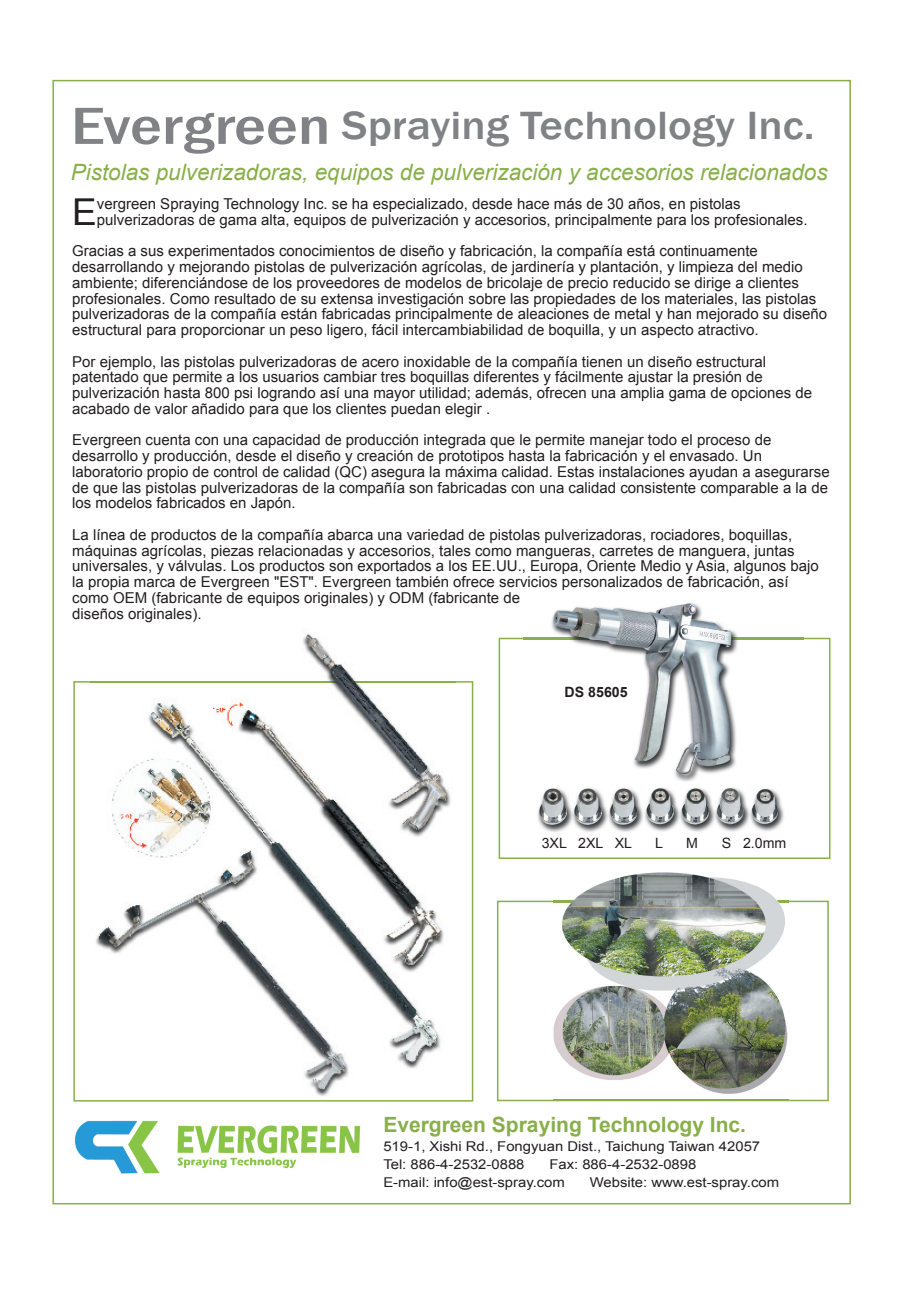
<style>
.page{position:relative;width:919px;height:1289px;background:#fff}
.page>*{position:absolute;margin:0;border:0;box-sizing:border-box;transform-origin:0 0}
.t1{font:500 40.5px "Franklin Gothic";color:#808285;scale:1.11 1}
.t2{font:37.05px "Arial";color:#231f20}
.t3{font:italic 22.5px "Arial";color:#88af4a}
.t4{font:700 21px "Arial";color:#88af4a}
.t5{font:15px/15.8px "Arial";color:#231f20}
.t6{font:14.1px "Arial";color:#231f20}
.t7{font:700 14.1px "Arial";color:#231f20}
.t8{font:13.5px/18px "Arial";color:#231f20;scale:1.1 1}
.s1{font-stretch:condensed;font-size:54px}
</style>
<div class="page">
<img style="left:75px;top:1120px;width:286px;height:54px">
<svg style="left:73px;top:681px;width:400px;height:420px"></svg>
<svg style="left:498px;top:637px;width:332px;height:222px"></svg>
<img style="left:523px;top:603px;width:280px;height:232px">
<img style="left:523px;top:637px;width:280px;height:2px">
<img style="left:90px;top:634px;width:366px;height:463px">
<img style="left:90px;top:681px;width:366px;height:1px">
<svg style="left:497px;top:900px;width:331px;height:201px"></svg>
<img style="left:553px;top:872px;width:235px;height:228px">
<img style="left:553px;top:900px;width:235px;height:2px">
<h1 class="t1" style="left:71px;top:101px;width:671px"><span class="s1">Evergreen</span> Spraying Technology Inc.</h1>
<h3 class="t3" style="left:71px;top:157px;width:758px">Pistolas pulverizadoras, equipos de pulverización y accesorios relacionados</h3>
<h2 class="t2" style="left:72px;top:187px;width:26px">E</h2>
<p class="t5" style="left:97px;top:196px;width:712px">vergreen Spraying Technology Inc. se ha especializado, desde hace más de 30 años, en pistolas pulverizadoras de gama alta, equipos de pulverización y accesorios, principalmente para los profesionales.</p>
<p class="t5" style="left:72px;top:243px;width:756px">Gracias a sus experimentados conocimientos de diseño y fabricación, la compañía está continuamente desarrollando y mejorando pistolas de pulverización agrícolas, de jardinería y plantación, y limpieza del medio ambiente; diferenciándose de los proveedores de modelos de bricolaje de precio reducido se dirige a clientes profesionales. Como resultado de su extensa investigación sobre las propiedades de los materiales, las pistolas pulverizadoras de la compañía están fabricadas principalmente de aleaciones de metal y han mejorado su diseño estructural para proporcionar un peso ligero, fácil intercambiabilidad de boquilla, y un aspecto atractivo.</p>
<p class="t5" style="left:72px;top:353px;width:741px">Por ejemplo, las pistolas pulverizadoras de acero inoxidable de la compañía tienen un diseño estructural patentado que permite a los usuarios cambiar tres boquillas diferentes y fácilmente ajustar la presión de pulverización hasta 800 psi logrando así una mayor utilidad; además, ofrecen una amplia gama de opciones de acabado de valor añadido para que los clientes puedan elegir .</p>
<p class="t5" style="left:72px;top:432px;width:758px">Evergreen cuenta con una capacidad de producción integrada que le permite manejar todo el proceso de desarrollo y producción, desde el diseño y creación de prototipos hasta la fabricación y el envasado. Un laboratorio propio de control de calidad (QC) asegura la máxima calidad. Estas instalaciones ayudan a asegurarse de que las pistolas pulverizadoras de la compañía son fabricadas con una calidad consistente comparable a la de los modelos fabricados en Japón.</p>
<p class="t5" style="left:72px;top:527px;width:748px">La línea de productos de la compañía abarca una variedad de pistolas pulverizadoras, rociadores, boquillas, máquinas agrícolas, piezas relacionadas y accesorios, tales como mangueras, carretes de manguera, juntas universales, y válvulas. Los productos son exportados a los EE.UU., Europa, Oriente Medio y Asia, algunos bajo la propia marca de Evergreen "EST". Evergreen también ofrece servicios personalizados de fabricación, así como OEM (fabricante de equipos originales) y ODM (fabricante de<br>diseños originales).</p>
<p class="t7" style="left:564px;top:682px;width:65px">DS 85605</p>
<p class="t6" style="left:541px;top:834px;width:92px">3XL 2XL XL</p>
<p class="t6" style="left:655px;top:834px;width:9px">L</p>
<p class="t6" style="left:686px;top:834px;width:13px">M</p>
<p class="t6" style="left:721px;top:834px;width:66px">S 2.0mm</p>
<h3 class="t4" style="left:383px;top:1110px;width:364px">Evergreen Spraying Technology Inc.</h3>
<p class="t8" style="left:383px;top:1137px;width:344px">519-1, Xishi Rd., Fongyuan Dist., Taichung Taiwan 42057<br>Tel: 886-4-2532-0888</p>
<p class="t8" style="left:383px;top:1155px;width:286px;text-indent:166px">Fax: 886-4-2532-0898<br>E-mail: info@est-spray.com</p>
<p class="t8" style="left:589px;top:1173px;width:174px">Website: www.est-spray.com</p>
</div>
